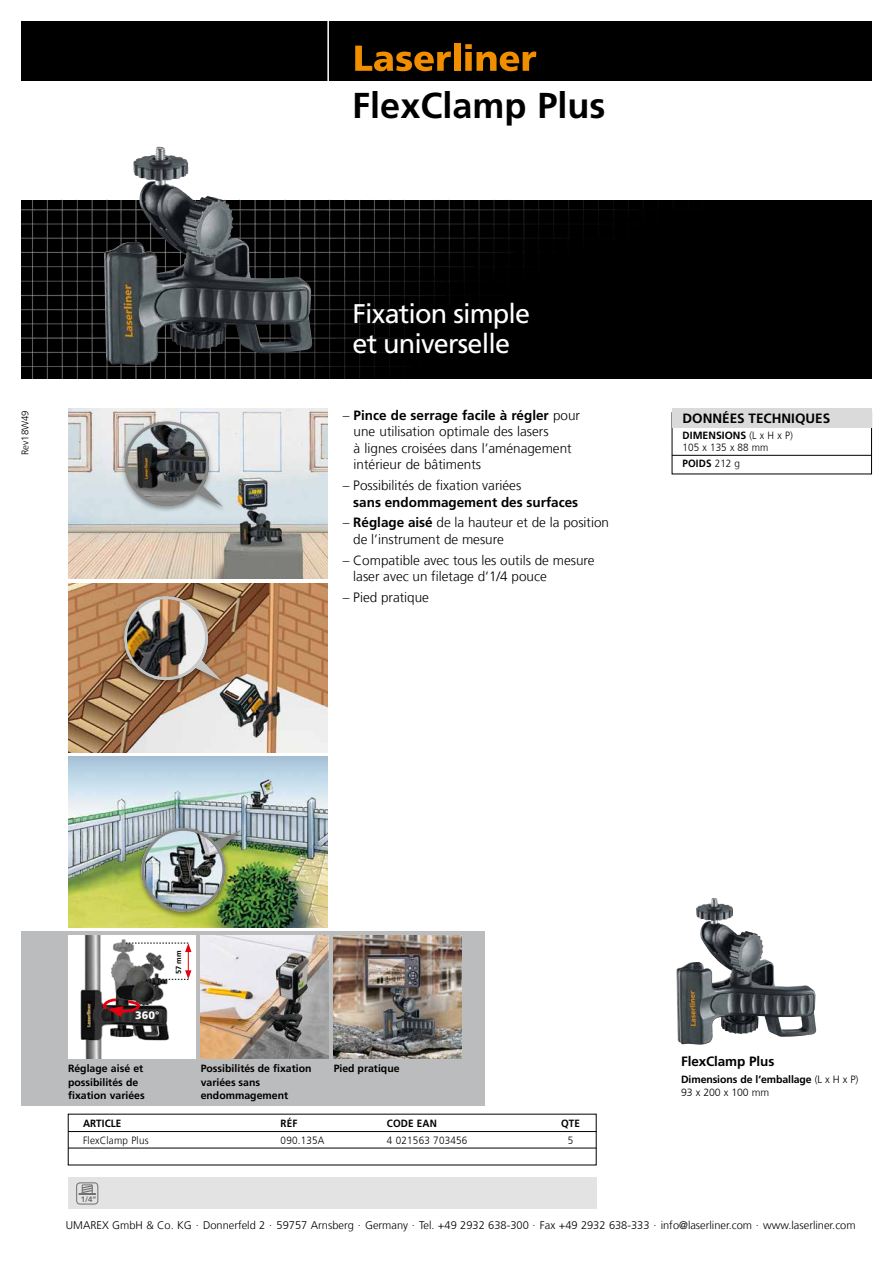
<style>
.page{position:relative;width:893px;height:1263px;background:#fff}
.page>*{position:absolute;margin:0;border:0;box-sizing:border-box;transform-origin:0 0}
.t1{font:700 36px "Frutiger LT Com";color:#000}
.t2{font:27px/30px "Frutiger LT Com";letter-spacing:-.03em;color:#fff}
.t3{font:300 13.5px/16.5px "Frutiger LT Com";color:#000}
.t4{font:700 13.5px "Frutiger LT Com";color:#000}
.t5{font:300 11.1px "Frutiger LT Com";color:#000}
.t6{font:900 10.8px "Frutiger LT Com";color:#fff}
.t7{font:700 10.5px/13.5px "Frutiger LT Com";color:#000}
.t8{font:300 10.5px/12px "Frutiger LT Com";letter-spacing:.02em;color:#000;scale:.94 1}
.t9{font:700 10.5px "Frutiger LT Com";color:#000;scale:.94 1}
.t10{font:300 9.6px "Frutiger LT Com";color:#000}
.t11{font:700 7.8px "Frutiger LT Com";color:#6f6f6e}
.t12{font:700 7.35px "Frutiger LT Com";color:#000}
.s1{font-weight:700}
.s2{font-weight:300}
</style>
<div class="page">
<img style="left:21px;top:200px;width:851px;height:178px">
<img style="left:68px;top:757px;width:259px;height:170px">
<div style="left:68px;top:1178px;width:528px;height:31px;background:#e3e3e3"></div>
<svg style="left:79px;top:1185px;width:17px;height:9px"></svg>
<div style="left:77px;top:1183px;width:21px;height:21px;border:1px solid #6f6f6e;border-radius:3px"></div>
<img style="left:104px;top:147px;width:94px;height:218px">
<img style="left:676px;top:898px;width:63px;height:147px">
<div style="left:21px;top:21px;width:851px;height:60px;background:#000"></div>
<hr style="left:327px;top:20px;width:2px;height:62px;background:#fff">
<svg style="left:355px;top:46px;width:96px;height:25px"></svg>
<div style="left:454px;top:44px;width:6px;height:27px;background:#f18e00"></div>
<svg style="left:465px;top:44px;width:71px;height:27px"></svg>
<div style="left:21px;top:931px;width:464px;height:175px;background:#bbbcbd"></div>
<img style="left:334px;top:935px;width:127px;height:124px">
<img style="left:68px;top:408px;width:259px;height:170px">
<div style="left:120px;top:419px;width:107px;height:94px;background:#000;opacity:.35"></div>
<svg style="left:122px;top:420px;width:101px;height:88px"></svg>
<img style="left:68px;top:583px;width:259px;height:169px">
<div style="left:119px;top:593px;width:107px;height:94px;background:#000;opacity:.35"></div>
<img style="left:122px;top:595px;width:100px;height:87px">
<div style="left:137px;top:825px;width:108px;height:93px;background:#000;opacity:.4"></div>
<svg style="left:226px;top:830px;width:15px;height:21px"></svg>
<img style="left:141px;top:828px;width:85px;height:84px">
<div style="left:141px;top:827px;width:85px;height:85px;border:3px solid #878786;border-radius:50%"></div>
<img style="left:68px;top:935px;width:128px;height:124px">
<img style="left:201px;top:935px;width:127px;height:124px">
<svg style="left:126px;top:943px;width:66px;height:37px"></svg>
<svg style="left:102px;top:997px;width:39px;height:20px"></svg>
<hr style="left:68px;top:1131px;width:528px;height:1px;background:#000">
<hr style="left:68px;top:1148px;width:528px;height:1px;background:#000">
<div style="left:672px;top:408px;width:200px;height:19px;background:#dadada"></div>
<hr style="left:672px;top:455px;width:200px;height:1px;background:#000">
<p class="t10" style="left:20px;top:455px;width:47px;rotate:-90deg">Rev18W49</p>
<h1 class="t1" style="left:352px;top:84px;width:255px">FlexClamp Plus</h1>
<h2 class="t2" style="left:353px;top:298px;width:179px">Fixation simple et universelle</h2>
<p class="t3" style="left:354px;top:407px;width:228px;text-indent:-11px">– <span class="s1">Pince de serrage facile à régler</span> pour une utilisation optimale des lasers<br>à lignes croisées dans l’aménagement intérieur de bâtiments</p>
<p class="t3" style="left:343px;top:477px;width:180px">– Possibilités de fixation variées</p>
<p class="t4" style="left:353px;top:494px;width:227px">sans endommagement des surfaces</p>
<p class="t3" style="left:353px;top:514px;width:257px;text-indent:-11px">– <span class="s1">Réglage aisé</span> de la hauteur et de la position de l’instrument de mesure</p>
<p class="t3" style="left:353px;top:552px;width:243px;text-indent:-11px">– Compatible avec tous les outils de mesure laser avec un filetage d‘1/4 pouce</p>
<p class="t3" style="left:343px;top:589px;width:88px">– Pied pratique</p>
<p class="t4" style="left:682px;top:410px;width:149px">DONNÉES TECHNIQUES</p>
<p class="t8" style="left:682px;top:429px;width:119px"><span class="s1">DIMENSIONS</span> (L x H x P)<br>105 x 135 x 88 mm</p>
<p class="t9" style="left:682px;top:457px;width:63px">POIDS <span class="s2">212 g</span></p>
<p class="t6" style="left:135px;top:1008px;width:26px">360°</p>
<p class="t12" style="left:174px;top:974px;width:25px;rotate:-90deg">57 mm</p>
<p class="t7" style="left:68px;top:1062px;width:78px">Réglage aisé et possibilités de fixation variées</p>
<p class="t7" style="left:201px;top:1062px;width:112px">Possibilités de fixation variées sans endommagement</p>
<p class="t7" style="left:334px;top:1062px;width:67px">Pied pratique</p>
<p class="t9" style="left:83px;top:1117px;width:42px">ARTICLE</p>
<p class="t9" style="left:281px;top:1117px;width:19px">RÉF</p>
<p class="t9" style="left:387px;top:1117px;width:55px">CODE EAN</p>
<p class="t9" style="left:561px;top:1117px;width:22px">QTE</p>
<p class="t8" style="left:83px;top:1134px;width:71px">FlexClamp Plus</p>
<p class="t8" style="left:281px;top:1134px;width:48px">090.135A</p>
<p class="t8" style="left:387px;top:1134px;width:87px">4 021563 703456</p>
<p class="t8" style="left:568px;top:1134px;width:7px">5</p>
<p class="t11" style="left:81px;top:1195px;width:17px">1/4“</p>
<p class="t4" style="left:681px;top:1054px;width:95px">FlexClamp Plus</p>
<p class="t7" style="left:681px;top:1072px;width:179px">Dimensions de l’emballage <span class="s2">(L x H x P)<br>93 x 200 x 100 mm</span></p>
<p class="t5" style="left:66px;top:1218px;width:791px">UMAREX GmbH &amp; Co. KG . Donnerfeld 2 . 59757 Arnsberg . Germany . Tel. +49 2932 638-300 . Fax +49 2932 638-333 . info@laserliner.com . www.laserliner.com</p>
</div>
